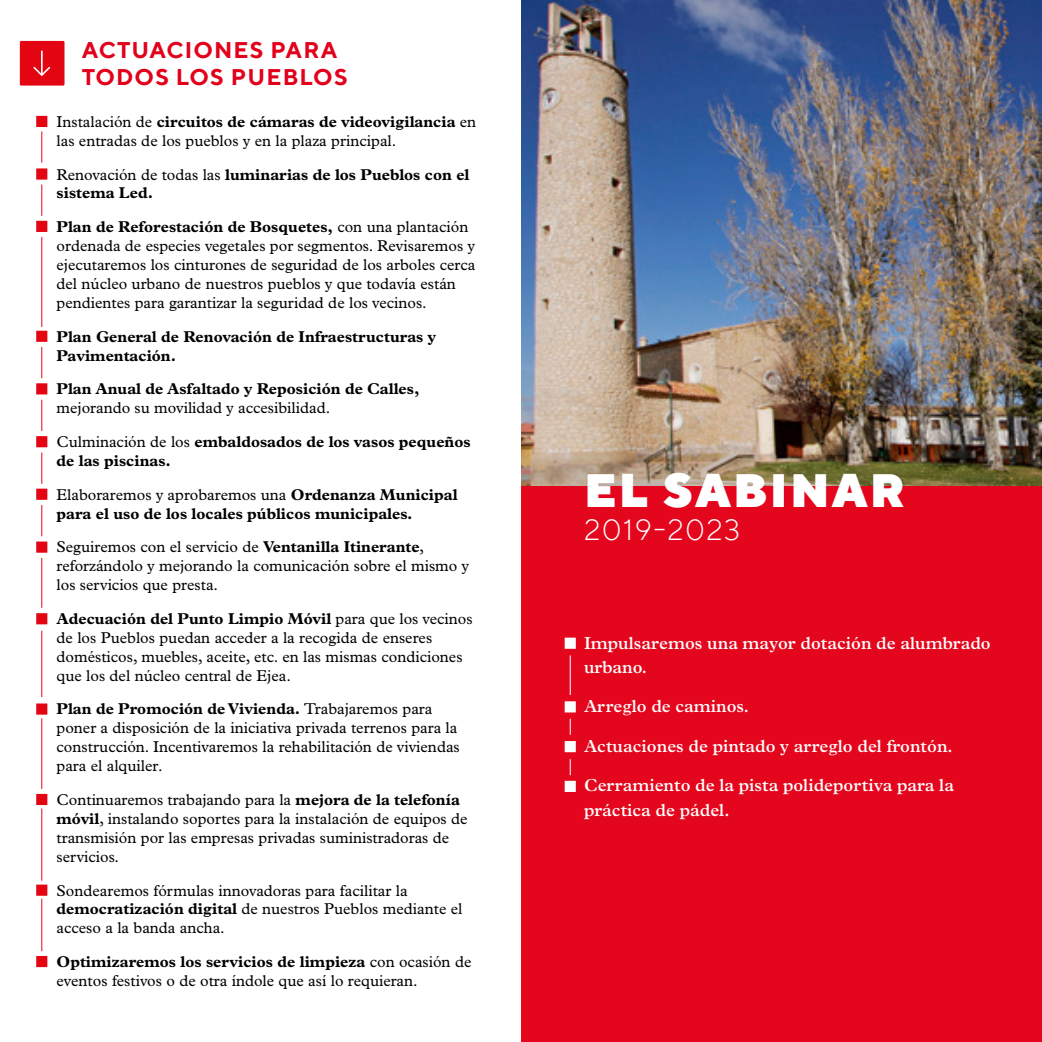
<style>
.page{position:relative;width:1042px;height:1042px;background:#fff}
.page>*{position:absolute;margin:0;border:0;box-sizing:border-box;transform-origin:0 0}
.t1{font:900 47.77px "TT Norms";letter-spacing:.05em;color:#fff}
.t2{font:300 29.75px "TT Norms";letter-spacing:.05em;color:#fff}
.t3{font:700 22.75px "TT Norms";letter-spacing:.05em;color:#e3001b}
.t4{font:600 17.5px/24.5px "Plantin MT Pro";color:#fff}
.t5{font:15.75px/18.9px "Plantin MT Pro";color:#000}
.t6{font:700 15.75px/18.9px "Plantin MT Pro";color:#000}
.s1{font-weight:700}
.s2{font-weight:400}
</style>
<div class="page">
<div style="left:521px;top:443px;width:521px;height:599px;background:#e3061c"></div>
<img style="left:521px;top:0;width:521px;height:486px">
<div style="left:20px;top:41px;width:44px;height:45px;background:#e30512"></div>
<div style="left:36px;top:116px;width:11px;height:11px;background:#e30512"></div>
<div style="left:36px;top:168px;width:11px;height:12px;background:#e30512"></div>
<div style="left:36px;top:221px;width:11px;height:11px;background:#e30512"></div>
<div style="left:36px;top:331px;width:11px;height:11px;background:#e30512"></div>
<div style="left:36px;top:383px;width:11px;height:11px;background:#e30512"></div>
<div style="left:36px;top:436px;width:11px;height:11px;background:#e30512"></div>
<div style="left:36px;top:489px;width:11px;height:11px;background:#e30512"></div>
<div style="left:36px;top:541px;width:11px;height:12px;background:#e30512"></div>
<div style="left:36px;top:613px;width:11px;height:11px;background:#e30512"></div>
<div style="left:36px;top:703px;width:11px;height:11px;background:#e30512"></div>
<div style="left:36px;top:794px;width:11px;height:11px;background:#e30512"></div>
<div style="left:36px;top:884px;width:11px;height:12px;background:#e30512"></div>
<div style="left:36px;top:956px;width:11px;height:11px;background:#e30512"></div>
<svg style="left:33px;top:51px;width:17px;height:25px"></svg>
<hr style="left:41px;top:131px;width:1px;height:32px;background:#e3061c">
<hr style="left:41px;top:185px;width:1px;height:31px;background:#e3061c">
<hr style="left:41px;top:237px;width:1px;height:90px;background:#e3061c">
<hr style="left:41px;top:347px;width:1px;height:31px;background:#e3061c">
<hr style="left:41px;top:400px;width:1px;height:31px;background:#e3061c">
<hr style="left:41px;top:452px;width:1px;height:32px;background:#e3061c">
<hr style="left:41px;top:505px;width:1px;height:31px;background:#e3061c">
<hr style="left:41px;top:558px;width:1px;height:50px;background:#e3061c">
<hr style="left:41px;top:631px;width:1px;height:66px;background:#e3061c">
<hr style="left:41px;top:718px;width:1px;height:71px;background:#e3061c">
<hr style="left:41px;top:808px;width:1px;height:73px;background:#e3061c">
<hr style="left:41px;top:899px;width:1px;height:52px;background:#e3061c">
<div style="left:565px;top:637px;width:11px;height:12px;background:#fff"></div>
<div style="left:565px;top:701px;width:11px;height:11px;background:#fff"></div>
<div style="left:565px;top:741px;width:11px;height:11px;background:#fff"></div>
<div style="left:565px;top:781px;width:11px;height:11px;background:#fff"></div>
<hr style="left:570px;top:655px;width:1px;height:40px;background:#fff">
<svg style="left:570px;top:719px;width:1px;height:16px"></svg>
<svg style="left:570px;top:759px;width:1px;height:16px"></svg>
<p class="t3" style="left:82px;top:36px;width:257px">ACTUACIONES PARA</p>
<p class="t3" style="left:82px;top:63px;width:267px">TODOS LOS PUEBLOS</p>
<p class="t5" style="left:57px;top:112px;width:421px">Instalación de <span class="s1">circuitos de cámaras de videovigilancia</span> en las entradas de los pueblos y en la plaza principal.</p>
<p class="t6" style="left:57px;top:165px;width:414px"><span class="s2">Renovación de todas las</span> luminarias de los Pueblos con el sistema Led.</p>
<p class="t5" style="left:57px;top:217px;width:420px"><span class="s1">Plan de Reforestación de Bosquetes,</span> con una plantación ordenada de especies vegetales por segmentos. Revisaremos y ejecutaremos los cinturones de seguridad de los arboles cerca del núcleo urbano de nuestros pueblos y que todavía están pendientes para garantizar la seguridad de los vecinos.</p>
<p class="t6" style="left:57px;top:327px;width:381px">Plan General de Renovación de Infraestructuras y<br>Pavimentación.</p>
<p class="t6" style="left:57px;top:379px;width:364px">Plan Anual de Asfaltado y Reposición de Calles, <span class="s2">mejorando su movilidad y accesibilidad.</span></p>
<p class="t6" style="left:57px;top:432px;width:416px"><span class="s2">Culminación de los</span> embaldosados de los vasos pequeños de las piscinas.</p>
<p class="t6" style="left:57px;top:485px;width:402px"><span class="s2">Elaboraremos y aprobaremos una</span> Ordenanza Municipal para el uso de los locales públicos municipales.</p>
<p class="t5" style="left:57px;top:538px;width:414px">Seguiremos con el servicio de <span class="s1">Ventanilla Itinerante</span>, reforzándolo y mejorando la comunicación sobre el mismo y los servicios que presta.</p>
<p class="t5" style="left:57px;top:609px;width:418px"><span class="s1">Adecuación del Punto Limpio Móvil</span> para que los vecinos de los Pueblos puedan acceder a la recogida de enseres domésticos, muebles, aceite, etc. en las mismas condiciones que los del núcleo central de Ejea.</p>
<p class="t5" style="left:57px;top:700px;width:405px"><span class="s1">Plan de Promoción de Vivienda.</span> Trabajaremos para poner a disposición de la iniciativa privada terrenos para la construcción. Incentivaremos la rehabilitación de viviendas para el alquiler.</p>
<p class="t5" style="left:57px;top:790px;width:413px">Continuaremos trabajando para la <span class="s1">mejora de la telefonía móvil</span>, instalando soportes para la instalación de equipos de transmisión por las empresas privadas suministradoras de servicios.</p>
<p class="t5" style="left:57px;top:881px;width:407px">Sondearemos fórmulas innovadoras para facilitar la <span class="s1">democratización digital</span> de nuestros Pueblos mediante el acceso a la banda ancha.</p>
<p class="t5" style="left:57px;top:952px;width:416px"><span class="s1">Optimizaremos los servicios de limpieza</span> con ocasión de eventos festivos o de otra índole que así lo requieran.</p>
<p class="t1" style="left:584px;top:458px;width:322px">EL SABINAR</p>
<p class="t2" style="left:584px;top:511px;width:158px">2019-2023</p>
<p class="t4" style="left:584px;top:630px;width:408px">Impulsaremos una mayor dotación de alumbrado urbano.</p>
<p class="t4" style="left:584px;top:694px;width:166px">Arreglo de caminos.</p>
<p class="t4" style="left:584px;top:733px;width:370px">Actuaciones de pintado y arreglo del frontón.</p>
<p class="t4" style="left:584px;top:773px;width:371px">Cerramiento de la pista polideportiva para la práctica de pádel.</p>
</div>
